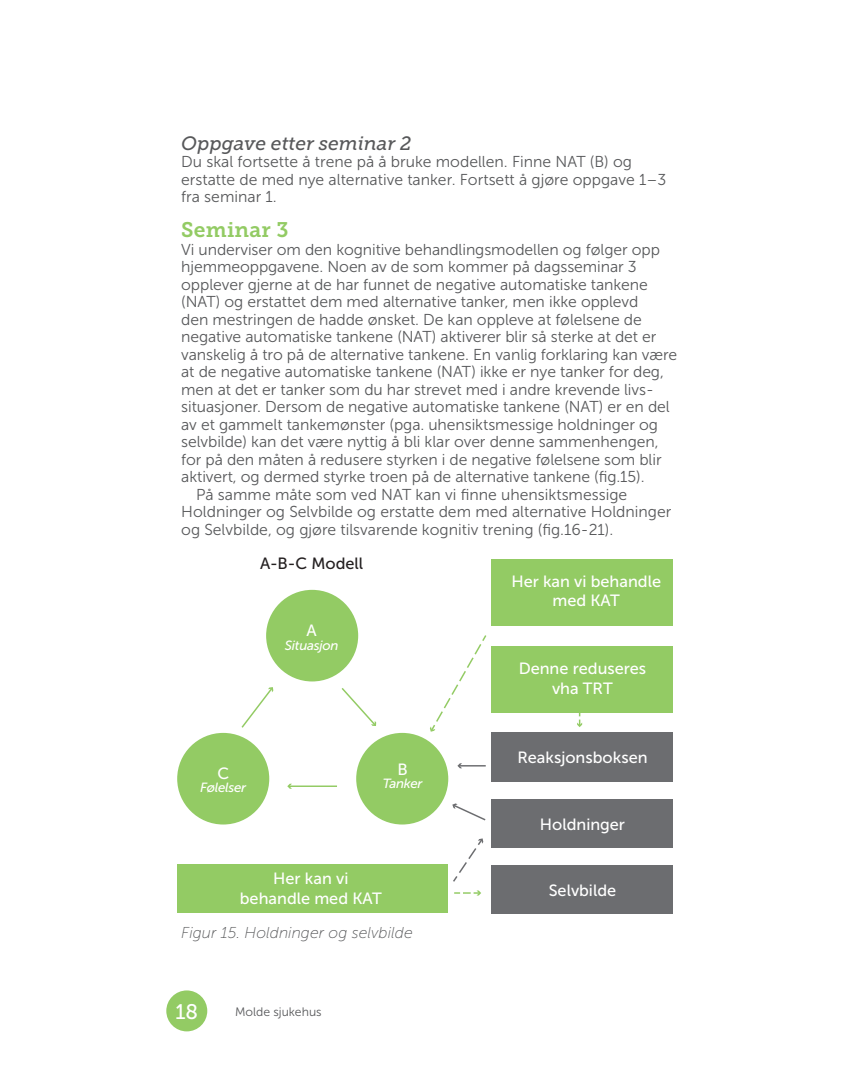
<style>
.page{position:relative;width:859px;height:1092px;background:#fff}
.page>*{position:absolute;margin:0;border:0;box-sizing:border-box;transform-origin:0 0}
.t1{font:21px "Museo Slab 700";letter-spacing:.01em;color:#93cb64}
.t2{font:21px "Museo Slab 500";color:#fff}
.t3{font:italic 19.25px "Museo Slab 500";color:#57585a}
.t4{font:16.28px/19.4px "Museo Sans 500";color:#fff;text-align:center}
.t5{font:16.28px "Museo Sans 500";color:#231f20}
.t6{font:15.75px/17.5px "Museo Sans 300";letter-spacing:-.005em;color:#57585a}
.t7{font:italic 15.75px "Museo Sans 100";color:#57585a}
.t8{font:italic 13.3px "Museo Sans 500";letter-spacing:-.02em;color:#fff}
.t9{font:12.25px "Museo Sans 300";color:#57585a}
</style>
<div class="page">
<div style="left:166px;top:990px;width:41px;height:41px;background:#93cb64;border-radius:50%"></div>
<hr style="left:289px;top:785px;width:48px;height:2px;background:#93cb64">
<svg style="left:287px;top:783px;width:5px;height:5px"></svg>
<svg style="left:457px;top:763px;width:28px;height:5px"></svg>
<svg style="left:452px;top:803px;width:34px;height:18px"></svg>
<svg style="left:241px;top:687px;width:33px;height:41px"></svg>
<div style="left:266px;top:589px;width:92px;height:92px;background:#93cb64;border-radius:50%"></div>
<div style="left:356px;top:732px;width:92px;height:92px;background:#93cb64;border-radius:50%"></div>
<div style="left:177px;top:732px;width:92px;height:92px;background:#93cb64;border-radius:50%"></div>
<svg style="left:341px;top:688px;width:36px;height:38px"></svg>
<div style="left:491px;top:732px;width:181px;height:49px;background:#6c6d70"></div>
<div style="left:491px;top:646px;width:181px;height:66px;background:#93cb64"></div>
<div style="left:491px;top:559px;width:181px;height:66px;background:#93cb64"></div>
<div style="left:491px;top:798px;width:181px;height:49px;background:#6c6d70"></div>
<div style="left:491px;top:865px;width:181px;height:48px;background:#6c6d70"></div>
<div style="left:177px;top:864px;width:270px;height:49px;background:#93cb64"></div>
<svg style="left:577px;top:712px;width:5px;height:15px"></svg>
<svg style="left:430px;top:635px;width:57px;height:97px"></svg>
<svg style="left:453px;top:838px;width:30px;height:44px"></svg>
<svg style="left:454px;top:890px;width:27px;height:5px"></svg>
<p class="t3" style="left:181px;top:132px;width:231px">Oppgave etter seminar 2</p>
<p class="t6" style="left:181px;top:153px;width:486px">Du skal fortsette å trene på å bruke modellen. Finne NAT (B) og erstatte de med nye alternative tanker. Fortsett å gjøre oppgave 1–3 fra seminar 1.</p>
<h1 class="t1" style="left:181px;top:218px;width:109px">Seminar 3</h1>
<p class="t6" style="left:181px;top:241px;width:480px">Vi underviser om den kognitive behandlingsmodellen og følger opp</p>
<p class="t6" style="left:181px;top:258px;width:457px">hjemmeoppgavene. Noen av de som kommer på dagsseminar 3</p>
<p class="t6" style="left:181px;top:276px;width:468px">opplever gjerne at de har funnet de negative automatiske tankene</p>
<p class="t6" style="left:181px;top:293px;width:458px">(NAT) og erstattet dem med alternative tanker, men ikke opplevd</p>
<p class="t6" style="left:181px;top:311px;width:462px">den mestringen de hadde ønsket. De kan oppleve at følelsene de</p>
<p class="t6" style="left:181px;top:328px;width:476px">negative automatiske tankene (NAT) aktiverer blir så sterke at det er</p>
<p class="t6" style="left:181px;top:346px;width:497px">vanskelig å tro på de alternative tankene. En vanlig forklaring kan være</p>
<p class="t6" style="left:181px;top:363px;width:484px">at de negative automatiske tankene (NAT) ikke er nye tanker for deg,</p>
<p class="t6" style="left:181px;top:381px;width:470px">men at det er tanker som du har strevet med i andre krevende livs-</p>
<p class="t6" style="left:181px;top:398px;width:490px">situasjoner. Dersom de negative automatiske tankene (NAT) er en del</p>
<p class="t6" style="left:181px;top:416px;width:478px">av et gammelt tankemønster (pga. uhensiktsmessige holdninger og</p>
<p class="t6" style="left:181px;top:433px;width:478px">selvbilde) kan det være nyttig å bli klar over denne sammenhengen,</p>
<p class="t6" style="left:181px;top:451px;width:481px">for på den måten å redusere styrken i de negative følelsene som blir</p>
<p class="t6" style="left:181px;top:468px;width:464px">aktivert, og dermed styrke troen på de alternative tankene (fig.15).</p>
<p class="t6" style="left:196px;top:486px;width:432px">På samme måte som ved NAT kan vi finne uhensiktsmessige</p>
<p class="t6" style="left:181px;top:503px;width:491px">Holdninger og Selvbilde og erstatte dem med alternative Holdninger</p>
<p class="t6" style="left:181px;top:521px;width:433px">og Selvbilde, og gjøre tilsvarende kognitiv trening (fig.16-21).</p>
<p class="t5" style="left:260px;top:554px;width:104px">A-B-C Modell</p>
<p class="t4" style="left:306px;top:621px;width:12px">A</p>
<p class="t8" style="left:285px;top:637px;width:55px">Situasjon</p>
<p class="t4" style="left:217px;top:763px;width:13px">C</p>
<p class="t8" style="left:200px;top:780px;width:48px">Følelser</p>
<p class="t4" style="left:397px;top:759px;width:12px">B</p>
<p class="t8" style="left:382px;top:776px;width:41px">Tanker</p>
<p class="t4" style="left:240px;top:869px;width:143px">Her kan vi behandle med KAT</p>
<p class="t7" style="left:181px;top:923px;width:233px">Figur 15. Holdninger og selvbilde</p>
<h1 class="t2" style="left:175px;top:999px;width:24px">18</h1>
<p class="t9" style="left:235px;top:1005px;width:88px">Molde sjukehus</p>
<p class="t4" style="left:511px;top:571px;width:151px">Her kan vi behandle med KAT</p>
<p class="t4" style="left:518px;top:659px;width:129px">Denne reduseres vha TRT</p>
<p class="t4" style="left:517px;top:747px;width:132px">Reaksjonsboksen</p>
<p class="t4" style="left:539px;top:814px;width:87px">Holdninger</p>
<p class="t4" style="left:548px;top:880px;width:69px">Selvbilde</p>
</div>
